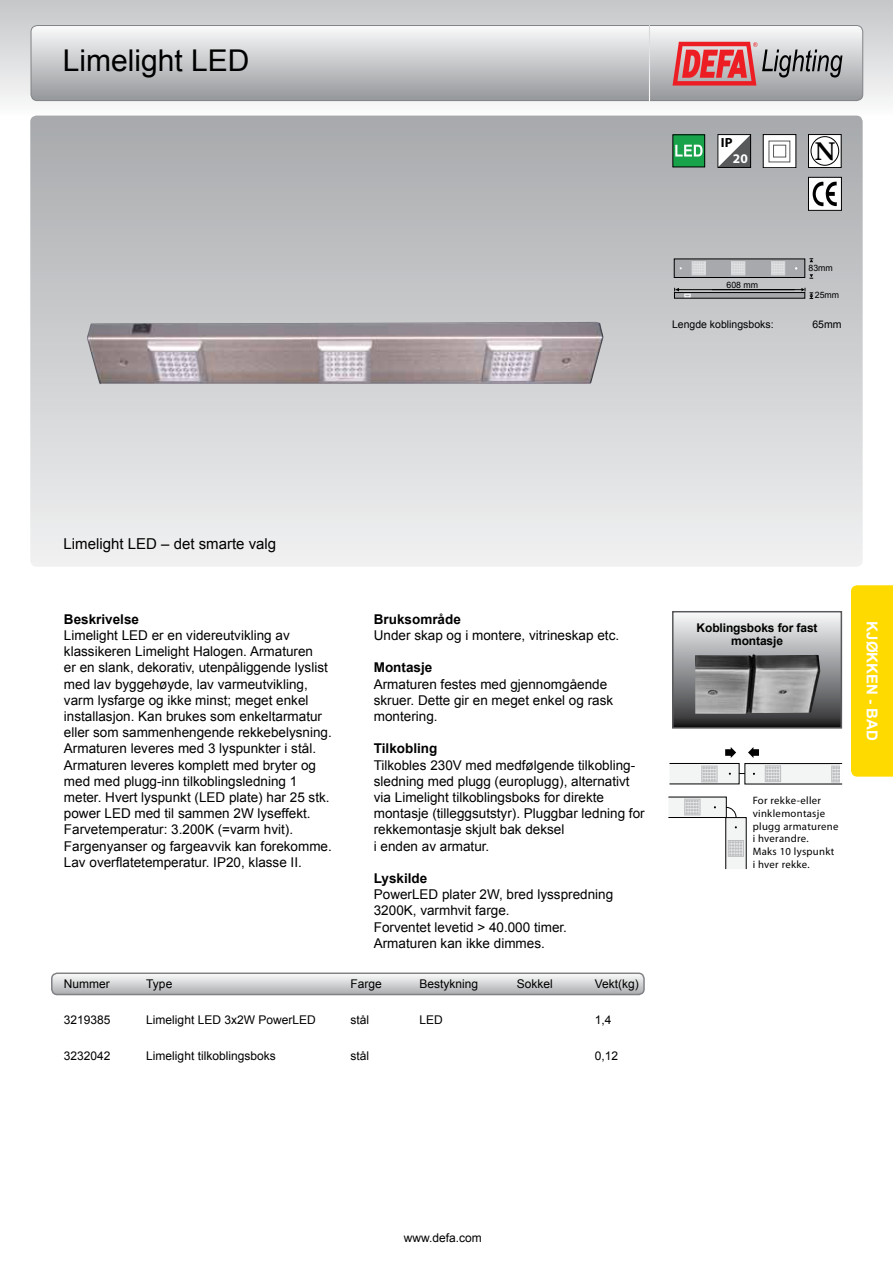
<style>
.page{position:relative;width:893px;height:1263px;background:#fff}
.page>*{position:absolute;margin:0;border:0;box-sizing:border-box;transform-origin:0 0}
.t1{font:30px "Arial";color:#000}
.t2{font:700 25.65px "Palatino Linotype";color:#000}
.t3{font:15px "Arial";color:#000}
.t4{font:700 15px "Arial";color:#fff}
.t5{font:13.5px/16.2px "Arial";color:#000}
.t6{font:700 13.5px "Arial";color:#000}
.t7{font:700 13.2px "Myriad";color:#000}
.t8{font:700 13.2px "Myriad";color:#fff}
.t9{font:12px "Arial";color:#000}
.t10{font:700 12px/13.5px "Arial";letter-spacing:-.01em;color:#000;text-align:center}
.t11{font:10.8px/12.9px "Helvetica";letter-spacing:.03em;color:#000}
.t12{font:10.5px "Arial";color:#000}
.t13{font:8.7px "Arial";color:#000}
</style>
<div class="page">
<div style="left:0;top:0;width:893px;height:116px;background:linear-gradient(to bottom,#c3c5c7,#f9f9fa)"></div>
<div style="left:851px;top:585px;width:42px;height:192px;background:#ffda00"></div>
<svg style="left:30px;top:116px;width:833px;height:451px;background:#cccdcf"></svg>
<svg style="left:31px;top:26px;width:832px;height:75px;background:#c7c9cb"></svg>
<div style="left:31px;top:25px;width:832px;height:76px;border:1px solid #808285;border-radius:6px"></div>
<svg style="left:672px;top:42px;width:170px;height:46px;background:#c0878a"></svg>
<hr style="left:649px;top:25px;width:1px;height:76px;background:#fff">
<svg style="left:52px;top:975px;width:592px;height:19px;background:#d4d5d7"></svg>
<div style="left:51px;top:972px;width:594px;height:23px;border:2px solid #808285;border-radius:6px"></div>
<svg style="left:810px;top:136px;width:30px;height:30px"></svg>
<div style="left:808px;top:134px;width:34px;height:34px;border:1px solid #000"></div>
<div style="left:811px;top:137px;width:28px;height:28px;background:#fff;border-radius:50%"></div>
<div style="left:811px;top:136px;width:28px;height:29px;border:1px solid #000;border-radius:50%"></div>
<div style="left:717px;top:134px;width:34px;height:34px;border:1px solid #000"></div>
<svg style="left:718px;top:135px;width:32px;height:32px"></svg>
<div style="left:673px;top:135px;width:32px;height:32px;background:#18a34a"></div>
<div style="left:672px;top:134px;width:33px;height:33px;border:1px solid #000"></div>
<svg style="left:675px;top:145px;width:27px;height:12px"></svg>
<div style="left:808px;top:177px;width:33px;height:33px;background:#fff"></div>
<div style="left:808px;top:177px;width:34px;height:34px;border:1px solid #000"></div>
<svg style="left:813px;top:182px;width:24px;height:24px"></svg>
<svg style="left:765px;top:136px;width:29px;height:30px"></svg>
<div style="left:763px;top:134px;width:33px;height:34px;border:1px solid #000"></div>
<div style="left:773px;top:145px;width:13px;height:12px;border:1px solid #58595b"></div>
<img style="left:87px;top:322px;width:517px;height:63px">
<svg style="left:675px;top:615px;width:164px;height:111px;background:#a0a1a3"></svg>
<div style="left:672px;top:611px;width:170px;height:118px;border:2px solid #58595b"></div>
<img style="left:695px;top:654px;width:125px;height:60px">
<div style="left:674px;top:259px;width:131px;height:18px;background:#a7a9ac"></div>
<div style="left:674px;top:259px;width:131px;height:19px;border:1px solid #000"></div>
<svg style="left:809px;top:258px;width:4px;height:4px"></svg>
<svg style="left:809px;top:274px;width:4px;height:5px"></svg>
<hr style="left:712px;top:289px;width:90px;height:1px;background:#000">
<hr style="left:679px;top:289px;width:116px;height:1px;background:#000">
<svg style="left:801px;top:288px;width:12px;height:11px"></svg>
<div style="left:674px;top:293px;width:131px;height:5px;background:#a7a9ac"></div>
<div style="left:674px;top:292px;width:131px;height:7px;border:1px solid #000"></div>
<svg style="left:674px;top:288px;width:16px;height:9px"></svg>
<div style="left:731px;top:261px;width:14px;height:14px;border:1px solid #d1d3d4"></div>
<svg style="left:733px;top:262px;width:10px;height:12px"></svg>
<div style="left:692px;top:261px;width:13px;height:14px;border:1px solid #d1d3d4"></div>
<svg style="left:693px;top:262px;width:11px;height:12px"></svg>
<div style="left:771px;top:261px;width:14px;height:14px;border:1px solid #d1d3d4"></div>
<svg style="left:773px;top:262px;width:10px;height:12px"></svg>
<svg style="left:748px;top:747px;width:11px;height:11px"></svg>
<svg style="left:725px;top:747px;width:11px;height:11px"></svg>
<div style="left:669px;top:763px;width:70px;height:21px;background:#f3f4f4;border:1px solid #000"></div>
<div style="left:745px;top:763px;width:97px;height:21px;background:#f3f4f4;border:1px solid #000"></div>
<div style="left:668px;top:797px;width:58px;height:21px;background:#f3f4f4;border:1px solid #000"></div>
<div style="left:725px;top:817px;width:21px;height:52px;background:#f3f4f4"></div>
<svg style="left:725px;top:806px;width:12px;height:12px"></svg>
<svg style="left:728px;top:840px;width:16px;height:17px"></svg>
<svg style="left:729px;top:841px;width:13px;height:14px"></svg>
<svg style="left:684px;top:799px;width:16px;height:16px"></svg>
<svg style="left:686px;top:800px;width:12px;height:14px"></svg>
<svg style="left:701px;top:766px;width:16px;height:16px"></svg>
<svg style="left:703px;top:767px;width:12px;height:14px"></svg>
<svg style="left:765px;top:765px;width:16px;height:17px"></svg>
<svg style="left:766px;top:767px;width:13px;height:14px"></svg>
<div style="left:831px;top:766px;width:10px;height:16px;border:1px solid #bcbec0"></div>
<svg style="left:833px;top:764px;width:9px;height:19px"></svg>
<h1 class="t1" style="left:63px;top:41px;width:188px">Limelight LED</h1>
<p class="t7" style="left:721px;top:136px;width:13px">IP</p>
<p class="t8" style="left:733px;top:152px;width:16px">20</p>
<h2 class="t2" style="left:814px;top:133px;width:23px">N</h2>
<p class="t13" style="left:808px;top:262px;width:26px">83mm</p>
<p class="t13" style="left:815px;top:289px;width:26px">25mm</p>
<p class="t13" style="left:726px;top:279px;width:33px">608 mm</p>
<p class="t12" style="left:672px;top:318px;width:103px">Lengde koblingsboks:</p>
<p class="t12" style="left:812px;top:318px;width:31px">65mm</p>
<p class="t3" style="left:64px;top:534px;width:214px">Limelight LED – det smarte valg</p>
<p class="t6" style="left:64px;top:610px;width:77px">Beskrivelse</p>
<p class="t5" style="left:64px;top:627px;width:269px">Limelight LED er en videreutvikling av klassikeren Limelight Halogen. Armaturen<br>er en slank, dekorativ, utenpåliggende lyslist med lav byggehøyde, lav varmeutvikling, varm lysfarge og ikke minst; meget enkel installasjon. Kan brukes som enkeltarmatur eller som sammenhengende rekkebelysning.<br>Armaturen leveres med 3 lyspunkter i stål.<br>Armaturen leveres komplett med bryter og med med plugg-inn tilkoblingsledning 1 meter. Hvert lyspunkt (LED plate) har 25 stk. power LED med til sammen 2W lyseffekt.<br>Farvetemperatur: 3.200K (=varm hvit).<br>Fargenyanser og fargeavvik kan forekomme.<br>Lav overflatetemperatur. IP20, klasse II.</p>
<p class="t6" style="left:374px;top:610px;width:89px">Bruksområde</p>
<p class="t5" style="left:374px;top:627px;width:247px">Under skap og i montere, vitrineskap etc.</p>
<p class="t6" style="left:374px;top:659px;width:60px">Montasje</p>
<p class="t5" style="left:374px;top:676px;width:241px">Armaturen festes med gjennomgående skruer. Dette gir en meget enkel og rask montering.</p>
<p class="t6" style="left:374px;top:740px;width:65px">Tilkobling</p>
<p class="t5" style="left:374px;top:757px;width:272px">Tilkobles 230V med medfølgende tilkobling&shy;sledning med plugg (europlugg), alternativt via Limelight tilkoblingsboks for direkte montasje (tilleggsutstyr). Pluggbar ledning for rekkemontasje skjult bak deksel<br>i enden av armatur.</p>
<p class="t6" style="left:374px;top:869px;width:55px">Lyskilde</p>
<p class="t5" style="left:374px;top:886px;width:241px">PowerLED plater 2W, bred lysspredning<br>3200K, varmhvit farge.<br>Forventet levetid &gt; 40.000 timer.<br>Armaturen kan ikke dimmes.</p>
<p class="t9" style="left:64px;top:976px;width:47px">Nummer</p>
<p class="t9" style="left:146px;top:976px;width:28px">Type</p>
<p class="t9" style="left:350px;top:976px;width:33px">Farge</p>
<p class="t9" style="left:419px;top:976px;width:60px">Bestykning</p>
<p class="t9" style="left:517px;top:976px;width:38px">Sokkel</p>
<p class="t9" style="left:595px;top:976px;width:46px">Vekt(kg)</p>
<p class="t9" style="left:64px;top:1012px;width:48px">3219385</p>
<p class="t9" style="left:146px;top:1012px;width:171px">Limelight LED 3x2W PowerLED</p>
<p class="t9" style="left:350px;top:1012px;width:20px">stål</p>
<p class="t9" style="left:419px;top:1012px;width:25px">LED</p>
<p class="t9" style="left:595px;top:1012px;width:18px">1,4</p>
<p class="t9" style="left:64px;top:1048px;width:48px">3232042</p>
<p class="t9" style="left:146px;top:1048px;width:131px">Limelight tilkoblingsboks</p>
<p class="t9" style="left:350px;top:1048px;width:20px">stål</p>
<p class="t9" style="left:595px;top:1048px;width:25px">0,12</p>
<p class="t10" style="left:697px;top:621px;width:122px">Koblingsboks for fast montasje</p>
<p class="t11" style="left:753px;top:793px;width:87px">For rekke-eller vinklemontasje plugg armaturene i hverandre.<br>Maks 10 lyspunkt i hver rekke.</p>
<p class="t4" style="left:882px;top:621px;width:121px;rotate:90deg">KJØKKEN - BAD</p>
<p class="t9" style="left:404px;top:1230px;width:80px">www.defa.com</p>
</div>
